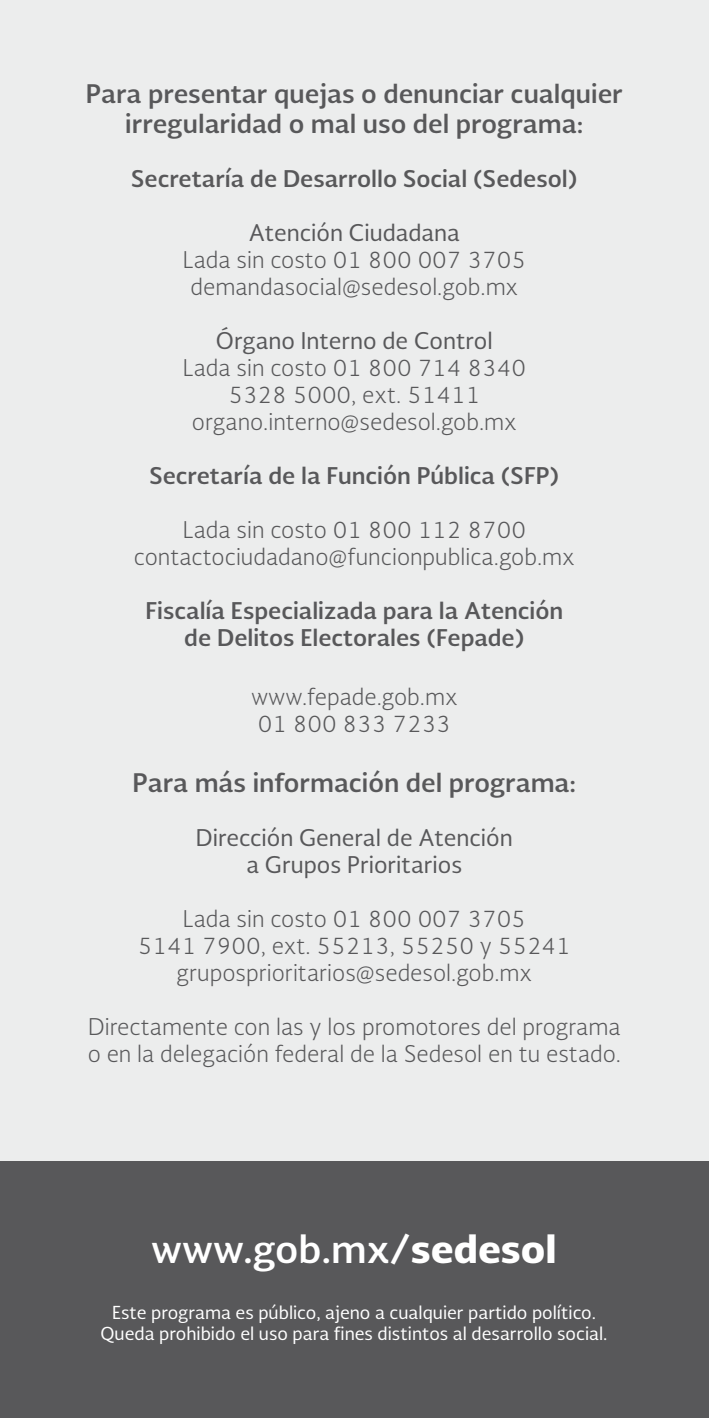
<style>
.page{position:relative;width:709px;height:1418px;background:#fff}
.page>*{position:absolute;margin:0;border:0;box-sizing:border-box;transform-origin:0 0}
.t1{font:700 37.25px "Soberana Sans";color:#fff}
.t2{font:700 25px/30px "Soberana Sans";color:#58585a;text-align:center}
.t3{font:300 22.5px/27px "Soberana Sans";color:#58585a;text-align:center}
.t4{font:700 22.5px/27px "Soberana Sans";color:#58585a;text-align:center}
.t5{font:22.5px/27px "Soberana Sans";color:#58585a;text-align:center}
.t6{font:17.5px/21px "Soberana Sans";color:#fff;text-align:center}
.s1{font-weight:900}
</style>
<div class="page">
<div style="left:0;top:0;width:709px;height:1161px;background:#eceded"></div>
<div style="left:0;top:1161px;width:709px;height:256px;background:#58585a"></div>
<p class="t2" style="left:86px;top:78px;width:538px">Para presentar quejas o denunciar cualquier irregularidad o mal uso del programa:</p>
<p class="t4" style="left:131px;top:164px;width:447px">Secretaría de Desarrollo Social (Sedesol)</p>
<p class="t5" style="left:249px;top:218px;width:213px">Atención Ciudadana</p>
<p class="t3" style="left:183px;top:246px;width:345px">Lada sin costo 01 800 007 3705 demandasocial@sedesol.gob.mx</p>
<p class="t5" style="left:216px;top:326px;width:278px">Órgano Interno de Control</p>
<p class="t3" style="left:183px;top:354px;width:345px">Lada sin costo 01 800 714 8340<br>5328 5000, ext. 51411 organo.interno@sedesol.gob.mx</p>
<p class="t4" style="left:149px;top:461px;width:411px">Secretaría de la Función Pública (SFP)</p>
<p class="t3" style="left:134px;top:516px;width:442px">Lada sin costo 01 800 112 8700 contactociudadano@funcionpublica.gob.mx</p>
<p class="t4" style="left:145px;top:596px;width:419px">Fiscalía Especializada para la Atención de Delitos Electorales (Fepade)</p>
<p class="t3" style="left:251px;top:682px;width:208px;text-align:left">www.fepade.gob.mx<br>01 800 833 7233</p>
<p class="t2" style="left:132px;top:766px;width:445px">Para más información del programa:</p>
<p class="t5" style="left:196px;top:823px;width:318px">Dirección General de Atención a Grupos Prioritarios</p>
<p class="t3" style="left:138px;top:904px;width:434px">Lada sin costo 01 800 007 3705<br>5141 7900, ext. 55213, 55250 y 55241 gruposprioritarios@sedesol.gob.mx</p>
<p class="t3" style="left:88px;top:1012px;width:535px;text-align:left">Directamente con las y los promotores del programa o en la delegación federal de la Sedesol en tu estado.</p>
<h1 class="t1" style="left:151px;top:1223px;width:407px">www.gob.mx/<span class="s1">sedesol</span></h1>
<p class="t6" style="left:101px;top:1301px;width:508px">Este programa es público, ajeno a cualquier partido político.<br>Queda prohibido el uso para fines distintos al desarrollo social.</p>
</div>
